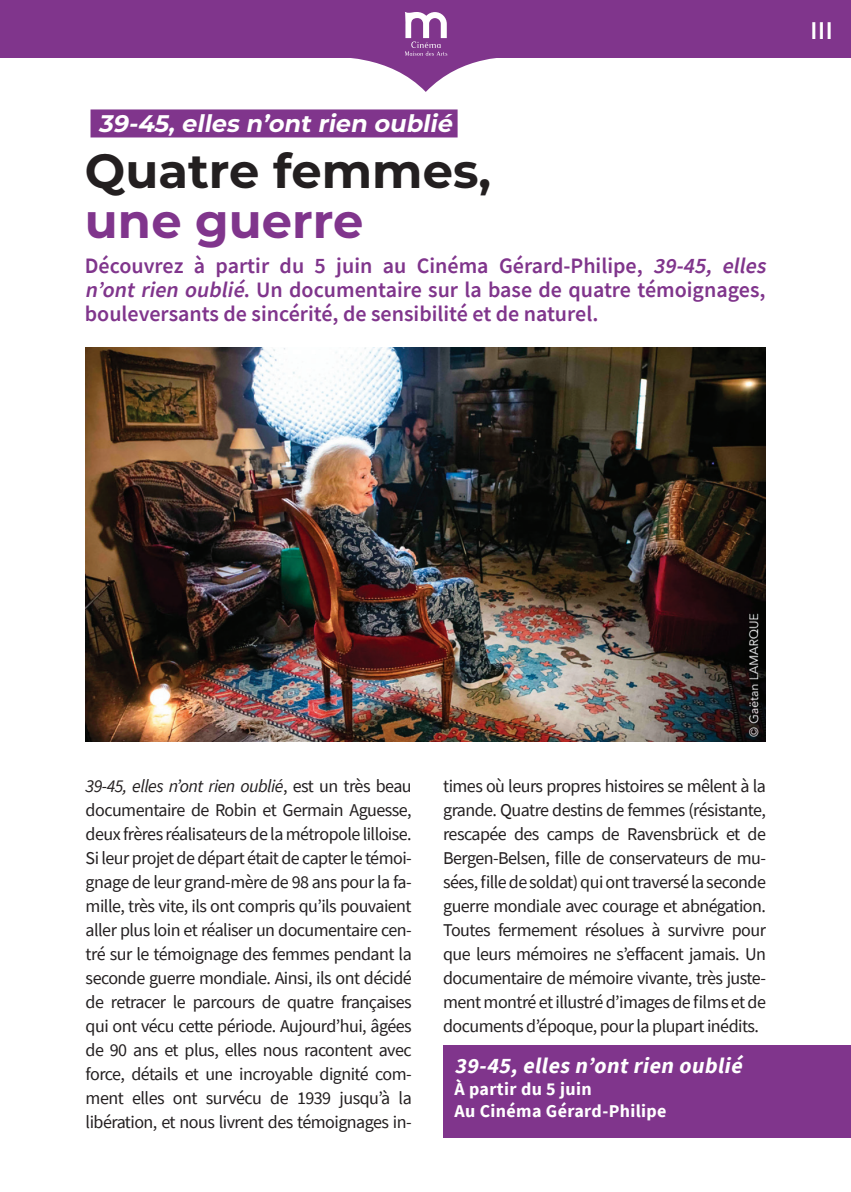
<style>
.page{position:relative;width:851px;height:1192px;background:#fff}
.page>*{position:absolute;margin:0;border:0;box-sizing:border-box;transform-origin:0 0}
.t1{font:700 48px/50px "Montserrat";color:#231f20}
.t2{font:italic 700 24px "Montserrat";color:#fff}
.t3{font:500 24px "Gotham";color:#fff}
.t4{font:600 22px/24px "Source Sans Pro";color:#80358c}
.t5{font:italic 700 22px "Source Sans Pro";color:#fff}
.t6{font:18px/24px "Source Sans Pro";letter-spacing:-.03em;color:#231f20;text-align:justify}
.t7{font:700 18px "Source Sans Pro";letter-spacing:.02em;color:#fff}
.s1{color:#80358c}
.s2{font-style:italic}
</style>
<div class="page">
<div style="left:443px;top:1045px;width:407px;height:92px;background:#80358c"></div>
<div style="left:90px;top:109px;width:367px;height:28px;background:#80358c"></div>
<div style="left:0;top:0;width:850px;height:58px;background:#80358c"></div>
<svg style="left:351px;top:12px;width:145px;height:80px"></svg>
<img style="left:86px;top:347px;width:679px;height:394px">
<p class="t2" style="left:98px;top:106px;width:360px">39-45,elles n’ontrien oublié</p>
<p class="t1" style="left:85px;top:143px;width:407px">Quatre femmes, <span class="s1">une guerre</span></p>
<p class="t4" style="left:85px;top:253px;width:687px">Découvrez à partir du 5 juin au Cinéma Gérard-Philipe, <span class="s2">39-45, elles n’ontrien oublié</span>. Un documentaire sur la base de quatre témoignages, bouleversants de sincérité, de sensibilité et de naturel.</p>
<p class="t3" style="left:809px;top:15px;width:24px">III</p>
<p class="t6" style="left:86px;top:774px;width:327px"><span class="s2">39-45, elles n’ont rien oublié</span>, est un très beau documentaire de Robin et Germain Aguesse, deux frères réalisateurs de la métropole lilloise.<br>Si leur projet de départ était de capter le témoi&shy;gnage de leur grand-mère de 98 ans pour la fa&shy;mille, très vite, ils ont compris qu’ils pouvaient aller plus loin et réaliser un documentaire cen&shy;tré sur le témoignage des femmes pendant la seconde guerre mondiale. Ainsi, ils ont décidé de retracer le parcours de quatre françaises qui ont vécu cette période. Aujourd’hui, âgées de 90 ans et plus, elles nous racontent avec force, détails et une incroyable dignité com&shy;ment elles ont survécu de 1939 jusqu’à la libération, et nous livrent des témoignages in-</p>
<p class="t6" style="left:443px;top:774px;width:324px">times où leurs propres histoires se mêlent à la grande. Quatre destins de femmes (résistante, rescapée des camps de Ravensbrück et de Bergen-Belsen, fille de conservateurs de mu&shy;sées, fille de soldat) qui ont traversé la seconde guerre mondiale avec courage et abnégation.<br>Toutes fermement résolues à survivre pour que leurs mémoires ne s’effacent jamais. Un documentaire de mémoire vivante, très juste&shy;ment montré et illustré d’images de films et de documents d’époque, pour la plupart inédits.</p>
<p class="t5" style="left:454px;top:1050px;width:294px">39-45,elles n’ont rien oublié</p>
<p class="t7" style="left:454px;top:1076px;width:139px">À partir du 5 juin</p>
<p class="t7" style="left:454px;top:1098px;width:213px">Au Cinéma Gérard-Philipe</p>
</div>
